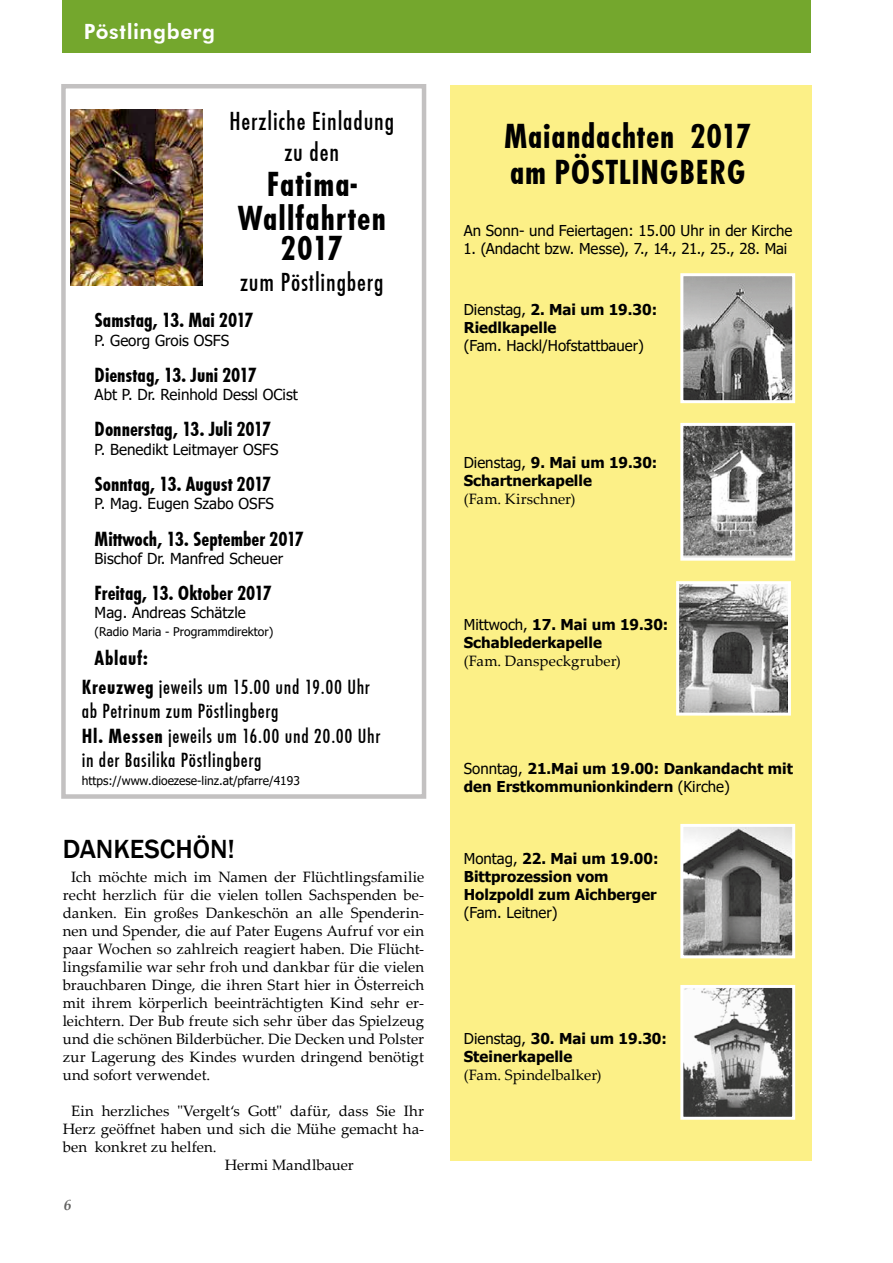
<style>
.page{position:relative;width:893px;height:1263px;background:#fff}
.page>*{position:absolute;margin:0;border:0;box-sizing:border-box;transform-origin:0 0}
.t1{font:700 condensed 36px/36px "Futura TEE";letter-spacing:.02em;color:#000}
.t2{font:500 condensed 27px/31.2px "Futura TEE";letter-spacing:.03em;color:#000;text-align:center}
.t3{font:500 27px "Franklin Gothic";letter-spacing:-.005em;color:#000}
.t4{font:700 condensed 21.15px "Futura TEE";color:#000}
.t5{font:500 condensed 21.15px/24.5px "Futura TEE";letter-spacing:.03em;color:#000}
.t6{font:800 21px "Futura BT";letter-spacing:.03em;color:#fff}
.t7{font:15.15px "Tahoma";color:#000}
.t8{font:15px/18px "Palatino Linotype";color:#000;text-align:justify}
.t9{font:700 15px/18px "Tahoma";color:#000}
.t10{font:15px "Tahoma";color:#000}
.t11{font:italic 700 15px "Palatino Linotype";color:#636362}
.t12{font:12px "Tahoma";color:#000}
.s1{font-weight:700}
.s2{font-weight:400}
</style>
<div class="page">
<div style="left:63px;top:0;width:748px;height:53px;background:#74a72d"></div>
<div style="left:451px;top:85px;width:361px;height:1076px;background:#fcf087"></div>
<img style="left:684px;top:828px;width:107px;height:126px">
<div style="left:680px;top:824px;width:115px;height:134px;border:3px solid #fff"></div>
<img style="left:680px;top:585px;width:107px;height:127px">
<div style="left:676px;top:581px;width:115px;height:135px;border:3px solid #fff"></div>
<img style="left:684px;top:277px;width:107px;height:122px">
<div style="left:680px;top:273px;width:115px;height:130px;border:3px solid #fff"></div>
<img style="left:684px;top:427px;width:107px;height:130px">
<div style="left:680px;top:423px;width:115px;height:138px;border:3px solid #fff"></div>
<img style="left:684px;top:989px;width:107px;height:127px">
<div style="left:680px;top:985px;width:115px;height:135px;border:3px solid #fff"></div>
<div style="left:61px;top:84px;width:365px;height:715px;border:4px solid #c3c1c1"></div>
<img style="left:71px;top:109px;width:131px;height:176px">
<h3 class="t6" style="left:84px;top:19px;width:133px">Pöstlingberg</h3>
<h2 class="t2" style="left:229px;top:106px;width:166px">Herzliche Einladung zu den</h2>
<h1 class="t1" style="left:238px;top:167px;width:150px;line-height:34.2px;text-align:center">Fatima-<br>Wallfahrten</h1>
<h1 class="t1" style="left:280px;top:230px;width:64px">2017</h1>
<h2 class="t2" style="left:240px;top:267px;width:145px">zum Pöstlingberg</h2>
<h3 class="t4" style="left:95px;top:308px;width:161px">Samstag, 13. Mai 2017</h3>
<p class="t7" style="left:95px;top:330px;width:136px">P. Georg Grois OSFS</p>
<h3 class="t4" style="left:95px;top:363px;width:164px">Dienstag, 13. Juni 2017</h3>
<p class="t7" style="left:95px;top:384px;width:205px">Abt P. Dr. Reinhold Dessl OCist</p>
<h3 class="t4" style="left:95px;top:417px;width:178px">Donnerstag, 13. Juli 2017</h3>
<p class="t7" style="left:95px;top:439px;width:185px">P. Benedikt Leitmayer OSFS</p>
<h3 class="t4" style="left:95px;top:472px;width:178px">Sonntag, 13. August 2017</h3>
<p class="t7" style="left:95px;top:493px;width:181px">P. Mag. Eugen Szabo OSFS</p>
<h3 class="t4" style="left:95px;top:526px;width:211px">Mittwoch, 13. September 2017</h3>
<p class="t7" style="left:95px;top:548px;width:190px">Bischof Dr. Manfred Scheuer</p>
<h3 class="t4" style="left:95px;top:581px;width:179px">Freitag, 13. Oktober 2017</h3>
<p class="t7" style="left:95px;top:603px;width:153px">Mag. Andreas Schätzle</p>
<p class="t12" style="left:95px;top:624px;width:180px">(Radio Maria - Programmdirektor)</p>
<h3 class="t5" style="left:82px;top:644px;width:290px;line-height:28.7px;text-indent:13px"><span class="s1">Ablauf:<br>Kreuzweg</span> jeweils um 15.00 und 19.00 Uhr</h3>
<h3 class="t5" style="left:82px;top:699px;width:300px">ab Petrinum zum Pöstlingberg<br><span class="s1">Hl. Messen</span> jeweils um 16.00 und 20.00 Uhr in der Basilika Pöstlingberg</h3>
<p class="t12" style="left:82px;top:773px;width:220px">https://www.dioezese-linz.at/pfarre/4193</p>
<h2 class="t3" style="left:63px;top:832px;width:174px">DANKESCHÖN!</h2>
<p class="t8" style="left:63px;top:867px;width:363px;text-indent:9px">Ich möchte mich im Namen der Flüchtlingsfamilie recht herzlich für die vielen tollen Sachspenden be&shy;danken. Ein großes Dankeschön an alle Spenderin&shy;nen und Spender, die auf Pater Eugens Aufruf vor ein paar Wochen so zahlreich reagiert haben. Die Flücht&shy;lingsfamilie war sehr froh und dankbar für die vielen brauchbaren Dinge, die ihren Start hier in Österreich mit ihrem körperlich beeinträchtigten Kind sehr er&shy;leichtern. Der Bub freute sich sehr über das Spielzeug und die schönen Bilderbücher. Die Decken und Polster zur Lagerung des Kindes wurden dringend benötigt und sofort verwendet.</p>
<p class="t8" style="left:71px;top:1101px;width:354px">Ein herzliches "Vergelt‘s Gott" dafür, dass Sie Ihr</p>
<p class="t8" style="left:63px;top:1119px;width:363px">Herz geöffnet haben und sich die Mühe gemacht ha-</p>
<p class="t8" style="left:63px;top:1137px;width:155px">ben konkret zu helfen.</p>
<p class="t8" style="left:225px;top:1155px;width:131px">Hermi Mandlbauer</p>
<p class="t11" style="left:64px;top:1194px;width:9px">6</p>
<h1 class="t1" style="left:504px;top:118px;width:249px">Maiandachten 2017 am PÖSTLINGBERG</h1>
<p class="t10" style="left:464px;top:221px;width:330px">An Sonn- und Feiertagen: 15.00 Uhr in der Kirche</p>
<p class="t10" style="left:464px;top:239px;width:325px">1. (Andacht bzw. Messe), 7., 14., 21., 25., 28. Mai</p>
<p class="t9" style="left:464px;top:301px;width:195px"><span class="s2">Dienstag,</span> 2. Mai um 19.30:<br>Riedlkapelle</p>
<p class="t10" style="left:464px;top:335px;width:182px">(Fam. Hackl/Hofstattbauer)</p>
<p class="t9" style="left:464px;top:454px;width:195px"><span class="s2">Dienstag,</span> 9. Mai um 19.30:<br>Schartnerkapelle</p>
<p class="t8" style="left:464px;top:489px;width:113px">(Fam. Kirschner)</p>
<p class="t9" style="left:464px;top:616px;width:206px"><span class="s2">Mittwoch,</span> 17. Mai um 19.30:<br>Schablederkapelle</p>
<p class="t8" style="left:464px;top:651px;width:159px">(Fam. Danspeckgruber)</p>
<p class="t9" style="left:464px;top:760px;width:331px"><span class="s2">Sonntag,</span> 21.Mai um 19.00: Dankandacht mit den Erstkommunionkindern <span class="s2">(Kirche)</span></p>
<p class="t9" style="left:464px;top:850px;width:196px"><span class="s2">Montag,</span> 22. Mai um 19.00:<br>Bittprozession vom<br>Holzpoldl zum Aichberger</p>
<p class="t10" style="left:464px;top:902px;width:95px">(Fam. Leitner)</p>
<p class="t9" style="left:464px;top:1030px;width:205px"><span class="s2">Dienstag,</span> 30. Mai um 19.30:<br>Steinerkapelle</p>
<p class="t8" style="left:464px;top:1065px;width:139px">(Fam. Spindelbalker)</p>
</div>
